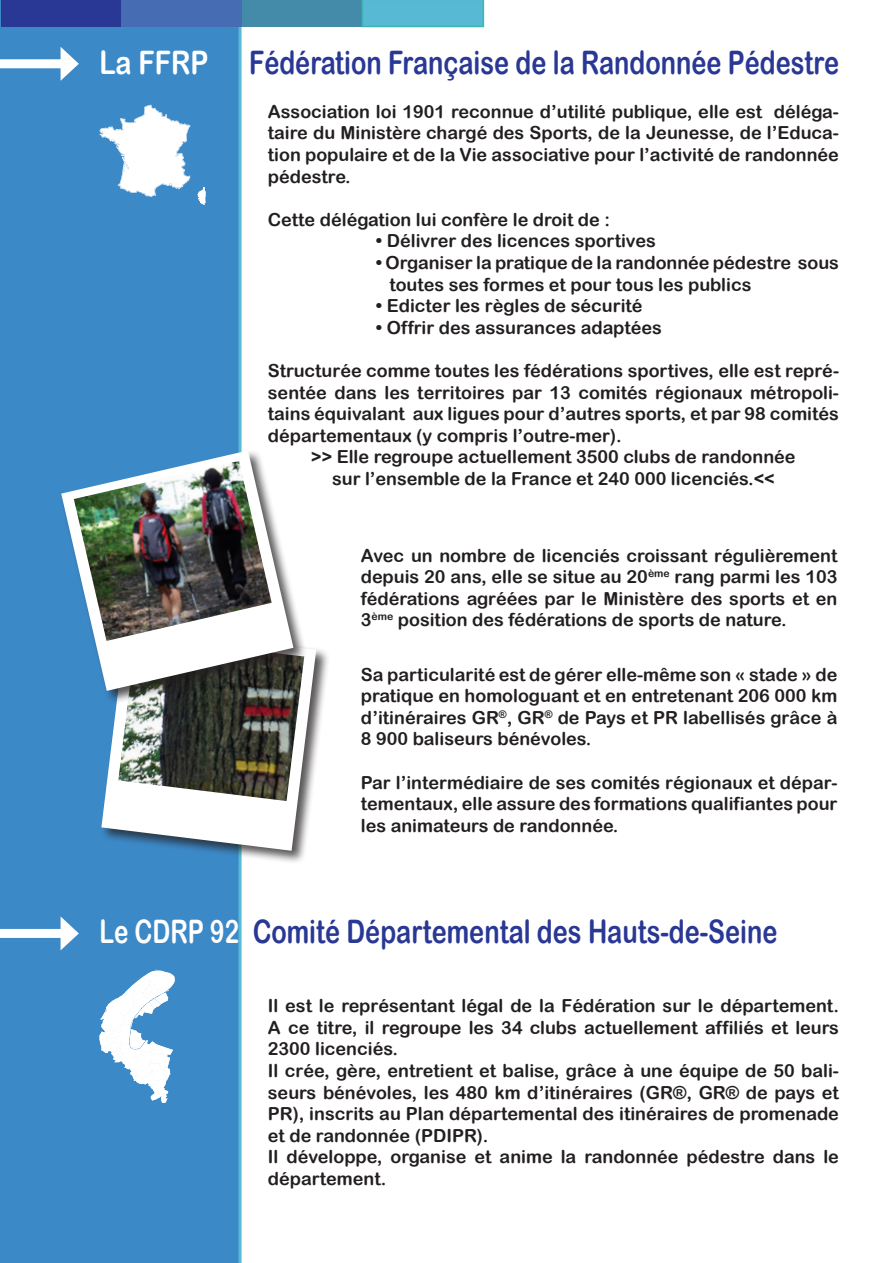
<style>
.page{position:relative;width:893px;height:1263px;background:#fff}
.page>*{position:absolute;margin:0;border:0;box-sizing:border-box;transform-origin:0 0}
.t1{font:32.4px "Arial Rounded MT Bold";color:#2a3895;scale:.78 1}
.t2{font:32.4px "Arial Rounded MT Bold";color:#fff;scale:.83 1}
.t3{font:18px/21.6px "Arial Rounded MT Bold";color:#231f20;text-align:justify}
.s1{color:#fff}
</style>
<div class="page">
<div style="left:0;top:0;width:242px;height:1263px;background:#3c89c8"></div>
<div style="left:1px;top:0;width:121px;height:26px;background:#2a3895"></div>
<div style="left:121px;top:0;width:121px;height:26px;background:#466cb4"></div>
<div style="left:242px;top:0;width:120px;height:26px;background:#438ba9"></div>
<svg style="left:362px;top:0;width:122px;height:27px"></svg>
<div style="left:0;top:59px;width:68px;height:9px;background:#fff"></div>
<svg style="left:61px;top:47px;width:18px;height:34px"></svg>
<div style="left:100px;top:625px;width:230px;height:239px;background:#231f20;opacity:.75"></div>
<svg style="left:101px;top:626px;width:215px;height:225px"></svg>
<img style="left:118px;top:704px;width:186px;height:97px">
<div style="left:60px;top:449px;width:247px;height:255px;background:#231f20;opacity:.75"></div>
<svg style="left:61px;top:450px;width:232px;height:241px"></svg>
<img style="left:74px;top:461px;width:198px;height:180px">
<div style="left:0;top:929px;width:68px;height:9px;background:#fff"></div>
<svg style="left:61px;top:916px;width:18px;height:34px"></svg>
<svg style="left:99px;top:105px;width:92px;height:92px"></svg>
<svg style="left:197px;top:187px;width:9px;height:18px"></svg>
<svg style="left:99px;top:969px;width:76px;height:134px"></svg>
<h1 class="t2" style="left:99px;top:43px;width:133px">La FFRP</h1>
<h1 class="t1" style="left:249px;top:43px;width:758px">Fédération Française de la Randonnée Pédestre</h1>
<p class="t3" style="left:268px;top:100px;width:573px">Association loi 1901 reconnue d’utilité publique, elle est déléga&shy;taire du Ministère chargé des Sports, de la Jeunesse, de l’Educa&shy;tion populaire et de la Vie associative pour l’activité de randonnée pédestre.</p>
<p class="t3" style="left:268px;top:208px;width:344px">Cette délégation lui confère le droit de :</p>
<p class="t3" style="left:376px;top:230px;width:281px">• Délivrer des licences sportives</p>
<p class="t3" style="left:389px;top:252px;width:451px;text-indent:-14px">• Organiser la pratique de la randonnée pédestre sous toutes ses formes et pour tous les publics</p>
<p class="t3" style="left:376px;top:295px;width:268px">• Edicter les règles de sécurité</p>
<p class="t3" style="left:376px;top:316px;width:288px">• Offrir des assurances adaptées</p>
<p class="t3" style="left:268px;top:360px;width:573px">Structurée comme toutes les fédérations sportives, elle est repré-</p>
<p class="t3" style="left:268px;top:381px;width:573px">sentée dans les territoires par 13 comités régionaux métropoli-</p>
<p class="t3" style="left:268px;top:403px;width:573px">tains équivalant aux ligues pour d’autres sports, et par 98 comités</p>
<p class="t3" style="left:268px;top:424px;width:356px">départementaux (y compris l’outre-mer).</p>
<p class="t3" style="left:311px;top:446px;width:486px">&gt;&gt; Elle regroupe actuellement 3500 clubs de randonnée</p>
<p class="t3" style="left:332px;top:468px;width:444px">sur l’ensemble de la France et 240 000 licenciés.&lt;&lt;</p>
<p class="t3" style="left:361px;top:544px;width:478px">Avec un nombre de licenciés croissant régulièrement depuis 20 ans, elle se situe au 20<sup>ème</sup> rang parmi les 103 fédérations agréées par le Ministère des sports et en 3<sup>ème</sup> position des fédérations de sports de nature.</p>
<p class="t3" style="left:361px;top:663px;width:478px">Sa particularité est de gérer elle-même son « stade » de pratique en homologuant et en entretenant 206 000 km d’itinéraires GR<sup>®</sup>, GR<sup>®</sup> de Pays et PR labellisés grâce à 8 900 baliseurs bénévoles.</p>
<p class="t3" style="left:361px;top:771px;width:478px">Par l’intermédiaire de ses comités régionaux et dépar&shy;tementaux, elle assure des formations qualifiantes pour les animateurs de randonnée.</p>
<h1 class="t1" style="left:99px;top:912px;width:871px"><span class="s1">Le CDRP 92</span> Comité Départemental des Hauts-de-Seine</h1>
<p class="t3" style="left:268px;top:995px;width:573px;text-align:left">Il est le représentant légal de la Fédération sur le département.<br>A ce titre, il regroupe les 34 clubs actuellement affiliés et leurs 2300 licenciés.<br>Il crée, gère, entretient et balise, grâce à une équipe de 50 bali&shy;seurs bénévoles, les 480 km d’itinéraires (GR®, GR® de pays et PR), inscrits au Plan départemental des itinéraires de promenade et de randonnée (PDIPR).<br>Il développe, organise et anime la randonnée pédestre dans le département.</p>
</div>
